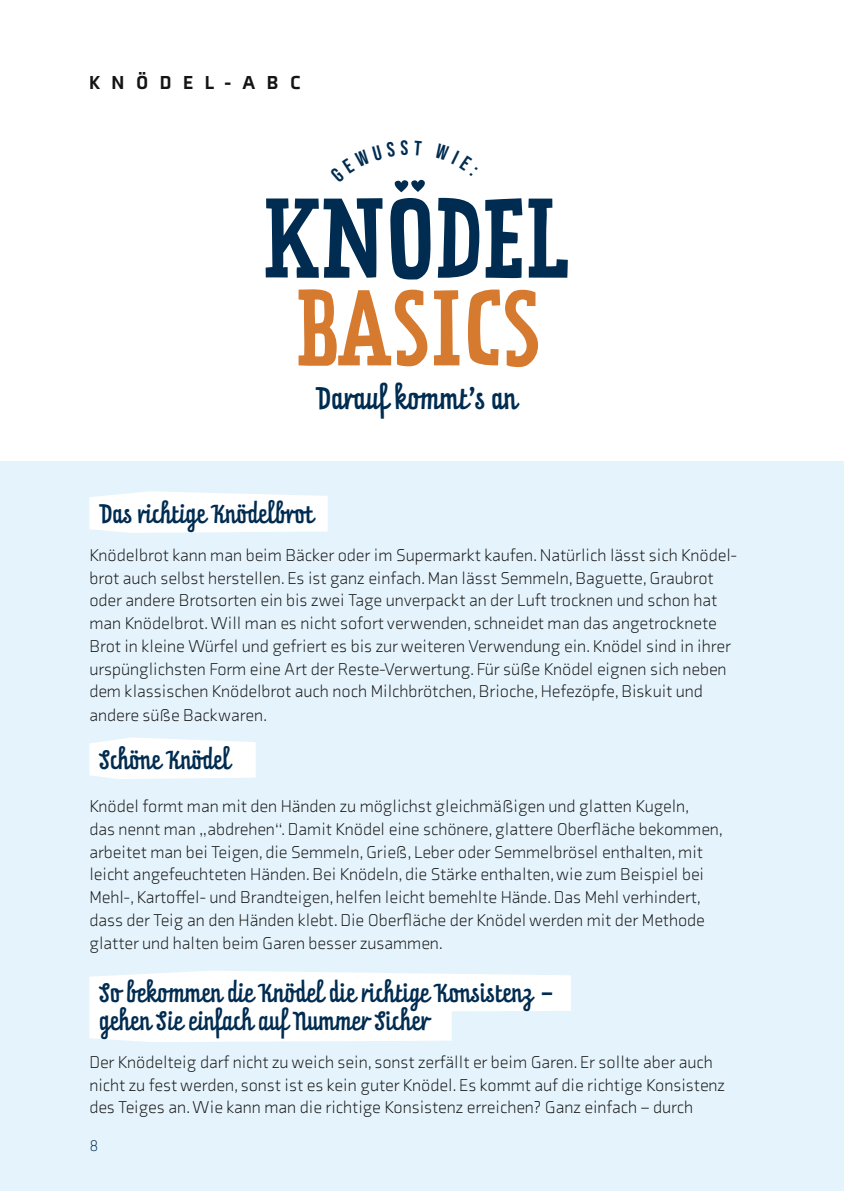
<style>
.page{position:relative;width:844px;height:1191px;background:#fff}
.page>*{position:absolute;margin:0;border:0;box-sizing:border-box;transform-origin:0 0}
.t1{font:99.92px "Prater Serif Pro";letter-spacing:.01em;color:#002c51}
.t2{font:95.02px "Prater Serif Pro";letter-spacing:.01em;color:#d67a2f}
.t3{font:26.43px "Prater Script Pro";color:#002c51}
.t4{font:22.75px/28px "Prater Script Pro";color:#002c51}
.t5{font:900 19.25px "Axia";letter-spacing:.6em;color:#131413}
.t6{font:300 17.5px/22.9px "Axia";color:#131413}
.t7{font:300 15.75px "Axia";color:#002c51}
</style>
<div class="page">
<div style="left:0;top:461px;width:843px;height:730px;background:#e5f3fc"></div>
<svg style="left:89px;top:737px;width:166px;height:42px;background:#fcfdfe"></svg>
<svg style="left:89px;top:491px;width:238px;height:42px;background:#fcfdfe"></svg>
<svg style="left:89px;top:971px;width:481px;height:71px"></svg>
<svg style="left:394px;top:179px;width:31px;height:13px"></svg>
<p class="t5" style="left:89px;top:70px;width:213px">KNÖDEL-ABC</p>
<h1 class="t1" style="left:262px;top:175px;width:306px">KNODEL</h1>
<h2 class="t2" style="left:296px;top:268px;width:246px">BASICS</h2>
<h3 class="t3" style="left:317px;top:376px;width:203px">Darauf kommt’s an</h3>
<h3 class="t4" style="left:100px;top:500px;width:216px">Das richtige Knödelbrot</h3>
<p class="t6" style="left:89px;top:543px;width:649px">Knödelbrot kann man beim Bäcker oder im Supermarkt kaufen. Natürlich lässt sich Knödel&shy;brot auch selbst herstellen. Es ist ganz einfach. Man lässt Semmeln, Baguette, Graubrot oder andere Brotsorten ein bis zwei Tage unverpackt an der Luft trocknen und schon hat man Knödelbrot. Will man es nicht sofort verwenden, schneidet man das angetrocknete Brot in kleine Würfel und gefriert es bis zur weiteren Verwendung ein. Knödel sind in ihrer urspünglichsten Form eine Art der Reste-Verwertung. Für süße Knödel eignen sich neben dem klassischen Knödelbrot auch noch Milchbrötchen, Brioche, Hefezöpfe, Biskuit und andere süße Backwaren.</p>
<h3 class="t4" style="left:100px;top:746px;width:132px">Schöne Knödel</h3>
<p class="t6" style="left:89px;top:794px;width:635px">Knödel formt man mit den Händen zu möglichst gleichmäßigen und glatten Kugeln,<br>das nennt man „abdrehen“. Damit Knödel eine schönere, glattere Oberfläche bekommen, arbeitet man bei Teigen, die Semmeln, Grieß, Leber oder Semmelbrösel enthalten, mit leicht angefeuchteten Händen. Bei Knödeln, die Stärke enthalten, wie zum Beispiel bei Mehl-, Kartoffel- und Brandteigen, helfen leicht bemehlte Hände. Das Mehl verhindert, dass der Teig an den Händen klebt. Die Oberfläche der Knödel werden mit der Methode glatter und halten beim Garen besser zusammen.</p>
<h3 class="t4" style="left:100px;top:979px;width:456px">So bekommen die Knödel die richtige Konsistenz – gehen Sie einfach auf Nummer Sicher</h3>
<p class="t6" style="left:89px;top:1050px;width:637px">Der Knödelteig darf nicht zu weich sein, sonst zerfällt er beim Garen. Er sollte aber auch nicht zu fest werden, sonst ist es kein guter Knödel. Es kommt auf die richtige Konsistenz des Teiges an. Wie kann man die richtige Konsistenz erreichen? Ganz einfach – durch</p>
<p class="t7" style="left:89px;top:1136px;width:11px">8</p>
</div>
